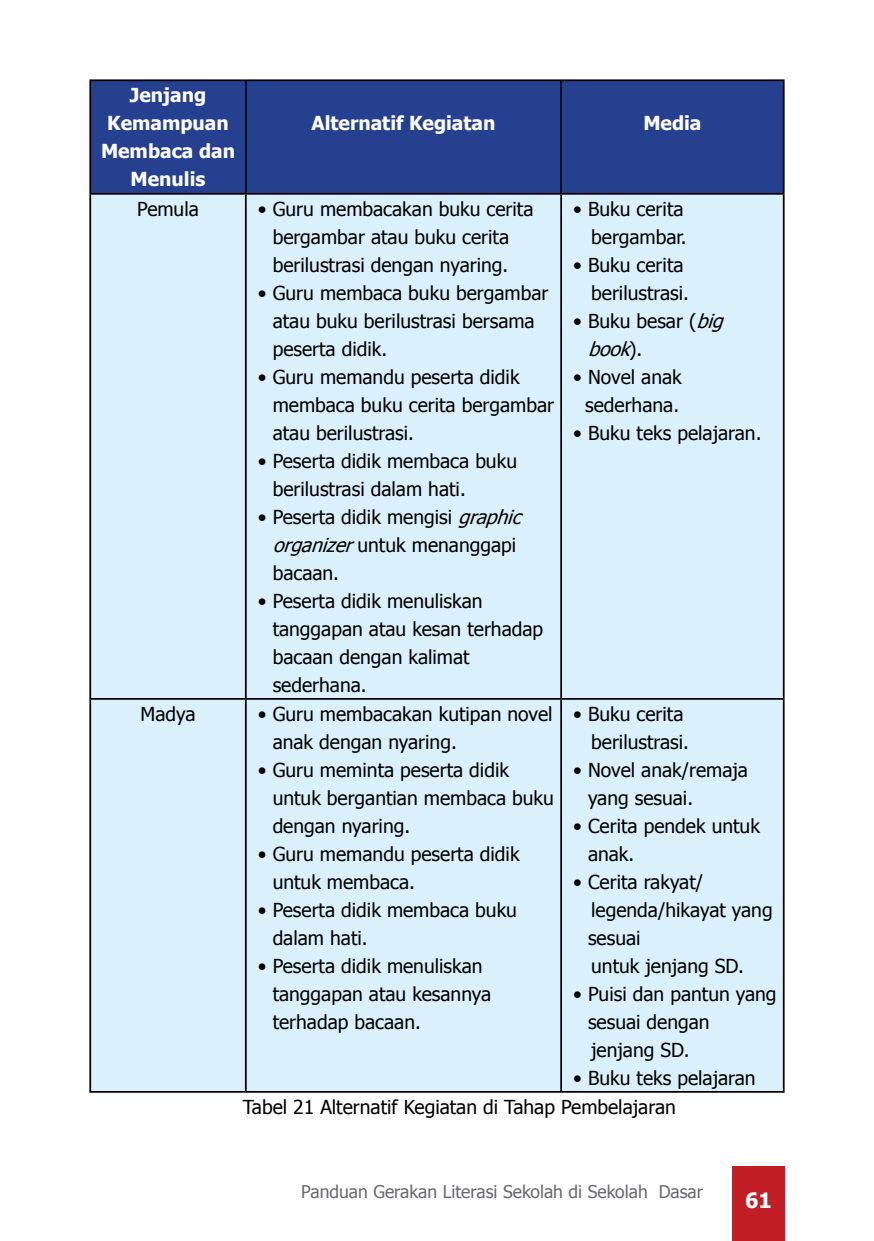
<style>
.page{position:relative;width:874px;height:1241px;background:#fff}
.page>*{position:absolute;margin:0;border:0;box-sizing:border-box;transform-origin:0 0}
.t1{font:700 21px "Tahoma";color:#fff}
.t2{font:19.25px/28px "Tahoma";color:#000}
.t3{font:700 19.25px/28px "Tahoma";color:#fff;text-align:center}
.t4{font:17.5px "Tahoma";color:#696a6d}
.s1{font-style:italic}
</style>
<div class="page">
<div style="left:731px;top:1166px;width:53px;height:74px;background:#c21e25"></div>
<div style="left:91px;top:81px;width:691px;height:112px;background:#25408f"></div>
<div style="left:91px;top:195px;width:691px;height:895px;background:#daf1fd"></div>
<hr style="left:89px;top:79px;width:157px;height:2px;background:#000">
<hr style="left:89px;top:81px;width:2px;height:112px;background:#000">
<hr style="left:246px;top:79px;width:315px;height:2px;background:#000">
<hr style="left:245px;top:81px;width:1px;height:112px;background:#000">
<hr style="left:561px;top:79px;width:223px;height:2px;background:#000">
<hr style="left:560px;top:81px;width:1px;height:112px;background:#000">
<hr style="left:782px;top:81px;width:2px;height:112px;background:#000">
<hr style="left:89px;top:193px;width:157px;height:2px;background:#000">
<hr style="left:89px;top:195px;width:2px;height:503px;background:#000">
<hr style="left:246px;top:193px;width:315px;height:2px;background:#000">
<hr style="left:245px;top:195px;width:1px;height:503px;background:#000">
<hr style="left:561px;top:193px;width:223px;height:2px;background:#000">
<hr style="left:560px;top:195px;width:1px;height:503px;background:#000">
<hr style="left:782px;top:195px;width:2px;height:503px;background:#000">
<hr style="left:89px;top:698px;width:157px;height:1px;background:#000">
<hr style="left:89px;top:699px;width:2px;height:391px;background:#000">
<hr style="left:246px;top:698px;width:315px;height:1px;background:#000">
<hr style="left:245px;top:699px;width:1px;height:391px;background:#000">
<hr style="left:561px;top:698px;width:223px;height:1px;background:#000">
<hr style="left:560px;top:699px;width:1px;height:391px;background:#000">
<hr style="left:782px;top:699px;width:2px;height:391px;background:#000">
<hr style="left:89px;top:1090px;width:157px;height:2px;background:#000">
<hr style="left:246px;top:1090px;width:315px;height:2px;background:#000">
<hr style="left:561px;top:1090px;width:223px;height:2px;background:#000">
<p class="t3" style="left:101px;top:80px;width:135px">Jenjang<br>Kemampuan<br>Membaca dan<br>Menulis</p>
<p class="t3" style="left:311px;top:108px;width:185px">Alternatif Kegiatan</p>
<p class="t3" style="left:643px;top:108px;width:60px">Media</p>
<p class="t2" style="left:137px;top:194px;width:63px">Pemula</p>
<p class="t2" style="left:258px;top:194px;width:277px;text-align:center">• Guru membacakan buku cerita bergambar atau buku cerita berilustrasi dengan nyaring.</p>
<p class="t2" style="left:272px;top:278px;width:277px;text-indent:-15px">• Guru membaca buku bergambar atau buku berilustrasi bersama peserta didik.</p>
<p class="t2" style="left:272px;top:362px;width:283px;text-indent:-15px">• Guru memandu peserta didik membaca buku cerita bergambar atau berilustrasi.</p>
<p class="t2" style="left:272px;top:446px;width:246px;text-indent:-15px">• Peserta didik membaca buku berilustrasi dalam hati.</p>
<p class="t2" style="left:272px;top:502px;width:257px;text-indent:-15px">• Peserta didik mengisi <span class="s1">graphic organizer</span>untuk menanggapi bacaan.</p>
<p class="t2" style="left:272px;top:586px;width:272px;text-indent:-15px">• Peserta didik menuliskan tanggapan atau kesan terhadap bacaan dengan kalimat sederhana.</p>
<p class="t2" style="left:573px;top:194px;width:115px;text-align:right">• Buku cerita bergambar.</p>
<p class="t2" style="left:573px;top:250px;width:117px;text-align:right">• Buku cerita berilustrasi.</p>
<p class="t2" style="left:587px;top:306px;width:143px;text-indent:-15px">• Buku besar (<span class="s1">big book</span>) .</p>
<p class="t2" style="left:573px;top:362px;width:110px;text-align:center">• Novel anak sederhana.</p>
<p class="t2" style="left:573px;top:418px;width:190px">• Buku teks pelajaran.</p>
<p class="t2" style="left:140px;top:698px;width:56px">Madya</p>
<p class="t2" style="left:272px;top:698px;width:281px;text-indent:-15px">• Guru membacakan kutipan novel anak dengan nyaring.</p>
<p class="t2" style="left:272px;top:754px;width:282px;text-indent:-15px">• Guru meminta peserta didik untuk bergantian membaca buku dengan nyaring.</p>
<p class="t2" style="left:272px;top:838px;width:248px;text-indent:-15px">• Guru memandu peserta didik untuk membaca.</p>
<p class="t2" style="left:272px;top:894px;width:246px;text-indent:-15px">• Peserta didik membaca buku dalam hati.</p>
<p class="t2" style="left:272px;top:950px;width:220px;text-indent:-15px">• Peserta didik menuliskan tanggapan atau kesannya terhadap bacaan.</p>
<p class="t2" style="left:573px;top:698px;width:117px;text-align:right">• Buku cerita berilustrasi.</p>
<p class="t2" style="left:587px;top:754px;width:161px;text-indent:-15px">• Novel anak/remaja yang sesuai.</p>
<p class="t2" style="left:587px;top:810px;width:173px;text-indent:-15px">• Cerita pendek untuk anak.</p>
<p class="t2" style="left:587px;top:866px;width:186px;text-indent:-15px">• Cerita rakyat/ legenda/hikayat yang sesuai<br>untuk jenjang SD.</p>
<p class="t2" style="left:587px;top:978px;width:190px;text-indent:-15px">• Puisi dan pantun yang sesuai dengan jenjang SD.</p>
<p class="t2" style="left:243px;top:1062px;width:514px;line-height:28.9px;text-indent:330px">• Buku teks pelajaran<br>Tabel 21 Alternatif Kegiatan di Tahap Pembelajaran</p>
<p class="t4" style="left:301px;top:1179px;width:403px">Panduan Gerakan Literasi Sekolah di Sekolah Dasar</p>
<p class="t1" style="left:744px;top:1185px;width:28px">61</p>
</div>
